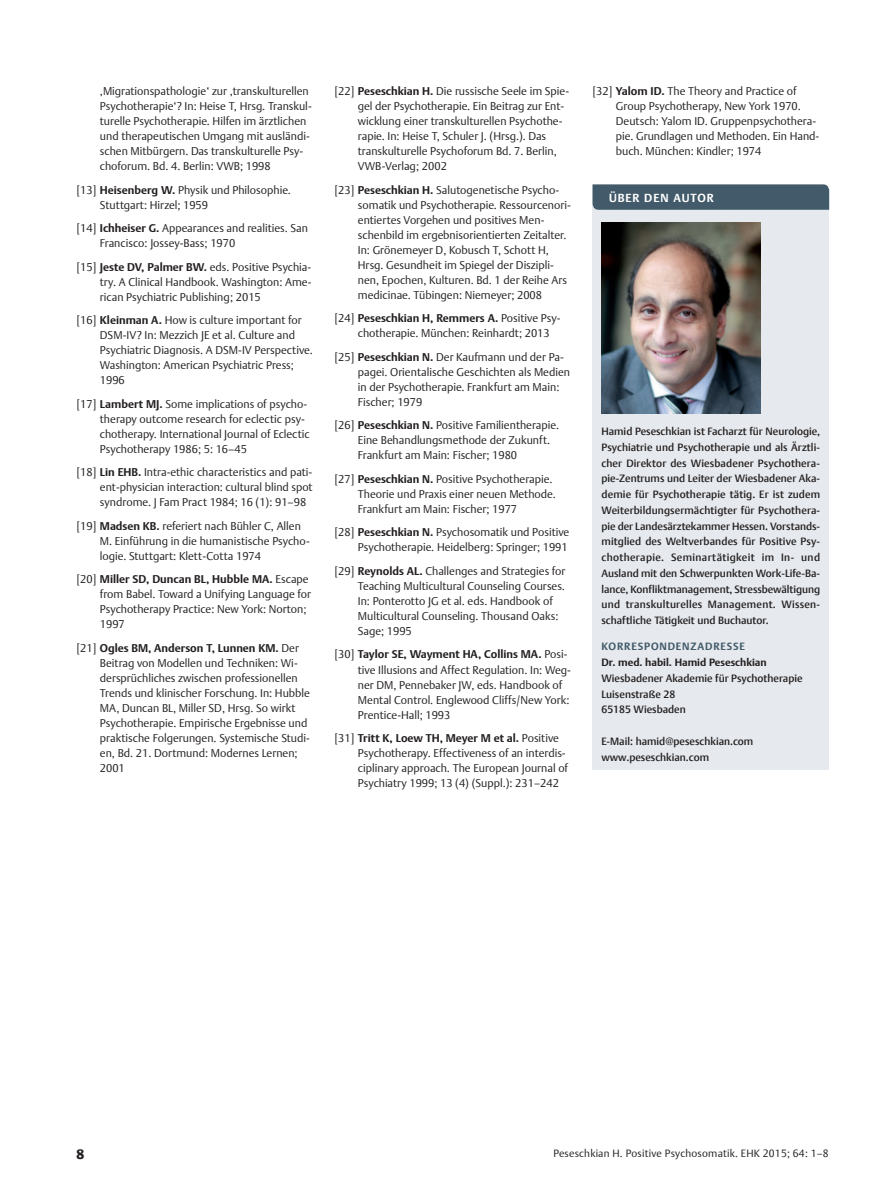
<style>
.page{position:relative;width:893px;height:1191px;background:#fff}
.page>*{position:absolute;margin:0;border:0;box-sizing:border-box;transform-origin:0 0}
.t1{font:900 13.5px "Thieme Argo 2011";color:#231f20}
.t2{font:700 11.7px "Thieme Argo 2011";letter-spacing:.08em;color:#fff}
.Grundschrift_Book{font:300 11.25px/15px "Thieme Argo 2011";color:#231f20}
.Grundschrift_Other{font:300 11.25px/15px "Thieme Argo 2011";color:#231f20}
.Grundschrift_Journal{font:300 11.25px/15px "Thieme Argo 2011";color:#231f20}
.t3{font:500 10.5px/15.8px "Thieme Argo 2011";color:#231f20}
.t4{font:300 10.5px "Thieme Argo 2011";letter-spacing:.02em;color:#231f20}
.s1{font-weight:700}
.s2{font-weight:700;color:#425a69}
</style>
<div class="page">
<div style="left:592px;top:205px;width:237px;height:564px;background:#e6eaee"></div>
<svg style="left:592px;top:184px;width:237px;height:26px;background:#475e6d"></svg>
<img style="left:601px;top:222px;width:160px;height:191px">
<p class="Grundschrift_Book" style="left:100px;top:83px;width:213px">‚Migrationspathologie‘ zur ‚transkulturellen Psychotherapie‘? In: Heise T, Hrsg. Transkul&shy;turelle Psychotherapie. Hilfen im ärztlichen und therapeutischen Umgang mit ausländi&shy;schen Mitbürgern. Das transkulturelle Psy&shy;choforum. Bd. 4. Berlin: VWB; 1998</p>
<p class="Grundschrift_Book" style="left:100px;top:182px;width:193px;text-indent:-23px">[13] <span class="s1">Heisenberg W.</span> Physik und Philosophie.<br>Stuttgart: Hirzel; 1959</p>
<p class="Grundschrift_Other" style="left:100px;top:220px;width:210px;text-indent:-23px">[14] <span class="s1">Ichheiser G.</span> Appearances and realities. San<br>Francisco: Jossey-Bass; 1970</p>
<p class="Grundschrift_Other" style="left:100px;top:259px;width:213px;text-align:justify;text-indent:-23px">[15] <span class="s1">Jeste DV, Palmer BW.</span> eds. Positive Psychia&shy;try. A Clinical Handbook. Washington: Ame&shy;rican Psychiatric Publishing; 2015</p>
<p class="Grundschrift_Other" style="left:100px;top:313px;width:214px;text-indent:-23px">[16] <span class="s1">Kleinman A.</span> How is culture important for DSM-IV? In: Mezzich JE et al. Culture and Psychiatric Diagnosis. A DSM-IV Perspective.<br>Washington: American Psychiatric Press; 1996</p>
<p class="Grundschrift_Journal" style="left:100px;top:396px;width:211px;text-indent:-23px">[17] <span class="s1">Lambert MJ.</span> Some implications of psycho&shy;therapy outcome research for eclectic psy&shy;chotherapy. International Journal of Eclectic Psychotherapy 1986; 5: 16–45</p>
<p class="Grundschrift_Journal" style="left:100px;top:465px;width:214px;text-align:justify;text-indent:-23px">[18] <span class="s1">Lin EHB.</span> Intra-ethic characteristics and pati&shy;ent-physician interaction: cultural blind spot syndrome. J Fam Pract 1984; 16 (1): 91–98</p>
<p class="Grundschrift_Book" style="left:100px;top:518px;width:211px;text-indent:-23px">[19] <span class="s1">Madsen KB.</span> referiert nach Bühler C, Allen<br>M. Einführung in die humanistische Psycho&shy;logie. Stuttgart: Klett-Cotta 1974</p>
<p class="Grundschrift_Other" style="left:100px;top:572px;width:213px;text-indent:-23px">[20] <span class="s1">Miller SD, Duncan BL, Hubble MA.</span> Escape from Babel. Toward a Unifying Language for Psychotherapy Practice: New York: Norton; 1997</p>
<p class="Grundschrift_Other" style="left:100px;top:640px;width:212px;text-indent:-23px">[21] <span class="s1">Ogles BM, Anderson T, Lunnen KM.</span> Der Beitrag von Modellen und Techniken: Wi&shy;dersprüchliches zwischen professionellen Trends und klinischer Forschung. In: Hubble MA, Duncan BL, Miller SD, Hrsg. So wirkt Psychotherapie. Empirische Ergebnisse und praktische Folgerungen. Systemische Studi&shy;en, Bd. 21. Dortmund: Modernes Lernen; 2001</p>
<p class="Grundschrift_Book" style="left:358px;top:83px;width:213px;text-indent:-23px">[22] <span class="s1">Peseschkian H.</span> Die russische Seele im Spie&shy;gel der Psychotherapie. Ein Beitrag zur Ent&shy;wicklung einer transkulturellen Psychothe&shy;rapie. In: Heise T, Schuler J. (Hrsg.). Das transkulturelle Psychoforum Bd. 7. Berlin, VWB-Verlag; 2002</p>
<p class="Grundschrift_Book" style="left:358px;top:182px;width:215px;text-indent:-23px">[23] <span class="s1">Peseschkian H.</span> Salutogenetische Psycho&shy;somatik und Psychotherapie. Ressourcenori&shy;entiertes Vorgehen und positives Men&shy;schenbild im ergebnisorientierten Zeitalter.<br>In: Grönemeyer D, Kobusch T, Schott H, Hrsg. Gesundheit im Spiegel der Diszipli&shy;nen, Epochen, Kulturen. Bd. 1 der Reihe Ars medicinae. Tübingen: Niemeyer; 2008</p>
<p class="Grundschrift_Book" style="left:358px;top:310px;width:204px;text-indent:-23px">[24] <span class="s1">Peseschkian H, Remmers A.</span> Positive Psy&shy;chotherapie. München: Reinhardt; 2013</p>
<p class="Grundschrift_Other" style="left:358px;top:349px;width:214px;text-indent:-23px">[25] <span class="s1">Peseschkian N.</span> Der Kaufmann und der Pa&shy;pagei. Orientalische Geschichten als Medien in der Psychotherapie. Frankfurt am Main:<br>Fischer; 1979</p>
<p class="Grundschrift_Book" style="left:358px;top:418px;width:203px;text-indent:-23px">[26] <span class="s1">Peseschkian N.</span> Positive Familientherapie.<br>Eine Behandlungsmethode der Zukunft.<br>Frankfurt am Main: Fischer; 1980</p>
<p class="Grundschrift_Book" style="left:358px;top:471px;width:199px;text-indent:-23px">[27] <span class="s1">Peseschkian N.</span> Positive Psychotherapie.<br>Theorie und Praxis einer neuen Methode.<br>Frankfurt am Main: Fischer; 1977</p>
<p class="Grundschrift_Book" style="left:334px;top:525px;width:236px;text-align:right">[28] <span class="s1">Peseschkian N.</span> Psychosomatik und Positive<br>Psychotherapie. Heidelberg: Springer; 1991</p>
<p class="Grundschrift_Book" style="left:358px;top:563px;width:209px;text-indent:-23px">[29] <span class="s1">Reynolds AL.</span> Challenges and Strategies for Teaching Multicultural Counseling Courses.<br>In: Ponterotto JG et al. eds. Handbook of Multicultural Counseling. Thousand Oaks:<br>Sage; 1995</p>
<p class="Grundschrift_Book" style="left:358px;top:647px;width:215px;text-indent:-23px">[30] <span class="s1">Taylor SE, Wayment HA, Collins MA.</span> Posi&shy;tive Illusions and Affect Regulation. In: Weg&shy;ner DM, Pennebaker JW, eds. Handbook of Mental Control. Englewood Cliffs/New York:<br>Prentice-Hall; 1993</p>
<p class="Grundschrift_Journal" style="left:358px;top:730px;width:212px;text-indent:-23px">[31] <span class="s1">Tritt K, Loew TH, Meyer M et al.</span> Positive Psychotherapy. Effectiveness of an interdis&shy;ciplinary approach. The European Journal of Psychiatry 1999; 13 (4) (Suppl.): 231–242</p>
<p class="Grundschrift_Book" style="left:616px;top:83px;width:205px;text-indent:-23px">[32] <span class="s1">Yalom ID.</span> The Theory and Practice of Group Psychotherapy, New York 1970.<br>Deutsch: Yalom ID. Gruppenpsychothera&shy;pie. Grundlagen und Methoden. Ein Hand&shy;buch. München: Kindler; 1974</p>
<p class="t2" style="left:609px;top:190px;width:106px">ÜBER DEN AUTOR</p>
<p class="t3" style="left:601px;top:423px;width:220px;text-align:justify">Hamid Peseschkian ist Facharzt für Neurologie, Psychiatrie und Psychotherapie und als Ärztli&shy;cher Direktor des Wiesbadener Psychothera&shy;pie-Zentrums und Leiter der Wiesbadener Aka&shy;demie für Psychotherapie tätig. Er ist zudem Weiterbildungsermächtigter für Psychothera&shy;pie der Landesärztekammer Hessen. Vorstands&shy;mitglied des Weltverbandes für Positive Psy&shy;chotherapie. Seminartätigkeit im In- und Ausland mit den Schwerpunkten Work-Life-Ba&shy;lance, Konfliktmanagement, Stressbewältigung und transkulturelles Management. Wissen&shy;schaftliche Tätigkeit und Buchautor.</p>
<p class="t3" style="left:601px;top:638px;width:203px"><span class="s2">KORRESPONDENZADRESSE<br></span><span class="s1">Dr. med. habil. Hamid Peseschkian<br></span>Wiesbadener Akademie für Psychotherapie<br>Luisenstraße 28<br>65185 Wiesbaden</p>
<p class="t3" style="left:601px;top:733px;width:153px">E-Mail: hamid@peseschkian.com www.peseschkian.com</p>
<p class="t1" style="left:77px;top:1145px;width:9px">8</p>
<p class="t4" style="left:553px;top:1146px;width:277px">Peseschkian H. Positive Psychosomatik. EHK 2015; 64: 1–8</p>
</div>
